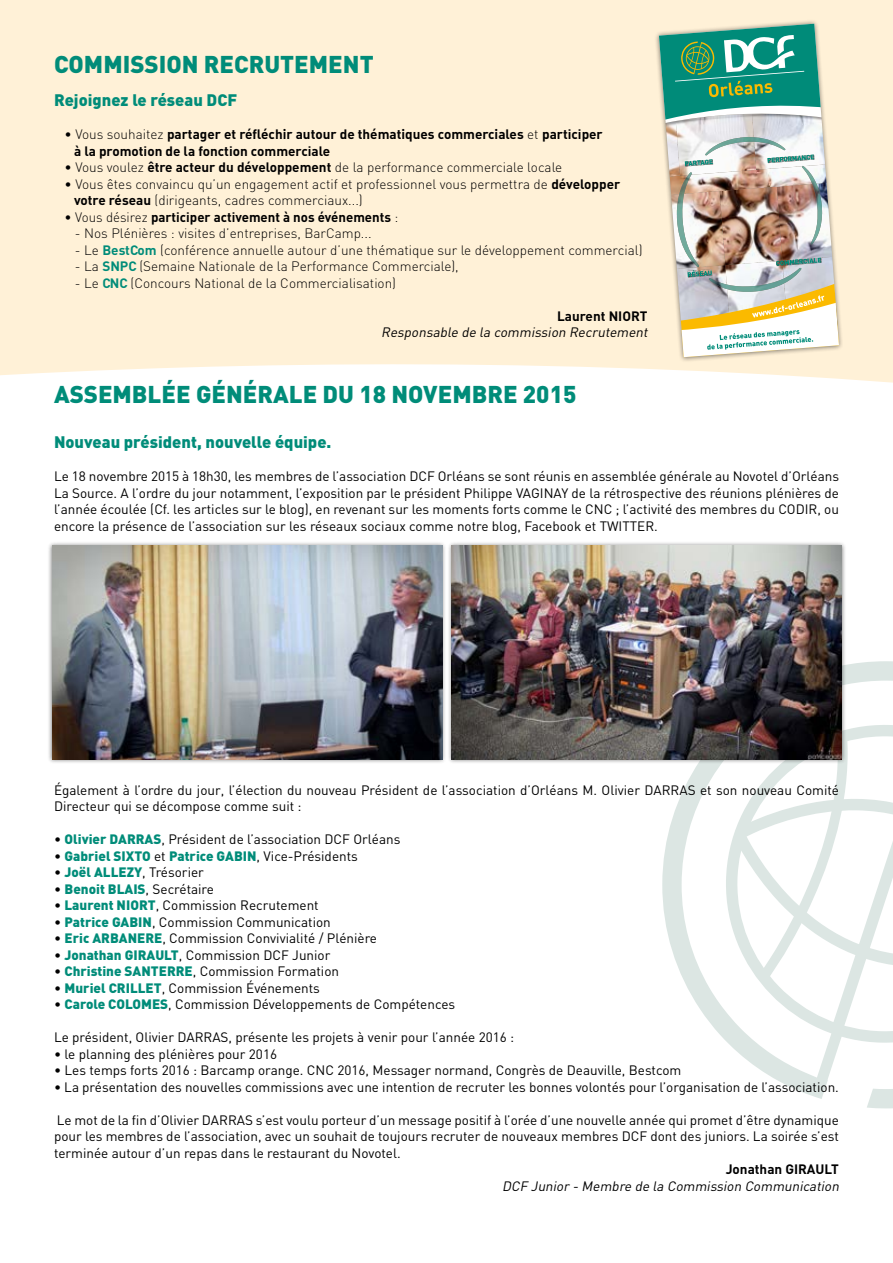
<style>
.page{position:relative;width:893px;height:1263px;background:#fff}
.page>*{position:absolute;margin:0;border:0;box-sizing:border-box;transform-origin:0 0}
.t1{font:900 24px "DIN";color:#008c79}
.t2{font:900 16.5px "DIN";color:#008c79}
.t3{font:13.5px/16.5px "DIN";color:#000;text-align:justify}
.t4{font:300 13.5px/16.5px "DIN";color:#000}
.t5{font:700 13.5px "DIN";color:#000}
.t6{font:italic 13.5px "DIN";color:#000}
.t7{font:13.5px "DIN Bold Alternate";color:#000}
.t8{font:900 13.5px "DIN";color:#008c79}
.s1{font-family:"DIN";font-weight:300}
.s2{font-family:"DIN";font-weight:700}
.s3{font-weight:700}
.s4{font-weight:300}
.s5{font-weight:700;color:#008c79}
.s6{font-weight:900;color:#008c79}
.s7{font-weight:400;color:#000}
</style>
<div class="page">
<div style="left:0;top:0;width:893px;height:1218px;background:#fff1d7"></div>
<div style="left:0;top:364px;width:893px;height:854px;background:#fff"></div>
<svg style="left:662px;top:661px;width:231px;height:438px;background:#f5f8f7"></svg>
<svg style="left:735px;top:671px;width:158px;height:437px;background:#f6f8f7"></svg>
<svg style="left:724px;top:723px;width:169px;height:321px;background:#f5f8f7"></svg>
<div style="left:48px;top:541px;width:399px;height:224px;background:#000;opacity:.5"></div>
<img style="left:52px;top:546px;width:390px;height:214px">
<div style="left:447px;top:541px;width:399px;height:224px;background:#000;opacity:.5"></div>
<img style="left:452px;top:546px;width:390px;height:214px">
<div style="left:654px;top:19px;width:190px;height:343px;background:#000;opacity:.5"></div>
<img style="left:782px;top:190px;width:50px;height:10px">
<img style="left:670px;top:190px;width:156px;height:5px">
<img style="left:719px;top:190px;width:63px;height:10px">
<img style="left:671px;top:191px;width:54px;height:9px">
<img style="left:676px;top:190px;width:23px;height:10px">
<img style="left:802px;top:190px;width:21px;height:10px">
<img style="left:659px;top:24px;width:180px;height:166px">
<img style="left:659px;top:200px;width:181px;height:157px">
<h1 class="t1" style="left:54px;top:49px;width:321px">COMMISSION RECRUTEMENT</h1>
<p class="t2" style="left:54px;top:90px;width:185px">Rejoignez le réseau DCF</p>
<p class="t7" style="left:65px;top:126px;width:540px"><span class="s1">• Vous souhaitez</span> partager et réfléchir autour de thématiques commerciales <span class="s1">et</span> <span class="s2">participer</span></p>
<p class="t5" style="left:74px;top:142px;width:258px">à la promotion de la fonction commerciale</p>
<p class="t4" style="left:65px;top:159px;width:499px">• Vous voulez <span class="s3">être acteur du développement</span> de la performance commerciale locale</p>
<p class="t4" style="left:74px;top:175px;width:548px;text-indent:-9px">• Vous êtes convaincu qu’un engagement actif et professionnel vous permettra de <span class="s3">développer votre réseau</span> (dirigeants, cadres commerciaux...)</p>
<p class="t5" style="left:65px;top:208px;width:335px"><span class="s4">• Vous désirez</span> participer activement à nos événements <span class="s4">:</span></p>
<p class="t4" style="left:75px;top:225px;width:298px">- Nos Plénières : visites d’entreprises, BarCamp...</p>
<p class="t4" style="left:75px;top:241px;width:569px">- Le <span class="s5">BestCom</span> (conférence annuelle autour d’une thématique sur le développement commercial)</p>
<p class="t4" style="left:75px;top:258px;width:385px">- La <span class="s5">SNPC</span> (Semaine Nationale de la Performance Commerciale),</p>
<p class="t4" style="left:75px;top:274px;width:323px">- Le <span class="s5">CNC</span> (Concours National de la Commercialisation)</p>
<p class="t5" style="left:557px;top:307px;width:92px">Laurent NIORT</p>
<p class="t6" style="left:381px;top:324px;width:271px">Responsable de la commission Recrutement</p>
<h1 class="t1" style="left:54px;top:379px;width:524px">ASSEMBLÉE GÉNÉRALE DU 18 NOVEMBRE 2015</h1>
<p class="t2" style="left:54px;top:432px;width:279px">Nouveau président, nouvelle équipe.</p>
<p class="t3" style="left:54px;top:468px;width:787px">Le 18 novembre 2015 à 18h30, les membres de l’association DCF Orléans se sont réunis en assemblée générale au Novotel d’Orléans La Source. A l’ordre du jour notamment, l’exposition par le président Philippe VAGINAY de la rétrospective des réunions plénières de l’année écoulée (Cf. les articles sur le blog), en revenant sur les moments forts comme le CNC ; l’activité des membres du CODIR, ou encore la présence de l’association sur les réseaux sociaux comme notre blog, Facebook et TWITTER.</p>
<p class="t3" style="left:54px;top:781px;width:787px">Également à l’ordre du jour, l’élection du nouveau Président de l’association d’Orléans M. Olivier DARRAS et son nouveau Comité<br>Directeur qui se décompose comme suit :</p>
<p class="t3" style="left:54px;top:831px;width:348px">• <span class="s6">Olivier DARRAS</span>, Président de l’association DCF Orléans</p>
<p class="t8" style="left:54px;top:847px;width:305px"><span class="s7">•</span> Gabriel SIXTO <span class="s7">et</span> Patrice GABIN<span class="s7">, Vice-Présidents</span></p>
<p class="t3" style="left:54px;top:864px;width:151px">• <span class="s6">Joël ALLEZY</span>, Trésorier</p>
<p class="t3" style="left:54px;top:880px;width:161px">• <span class="s6">Benoit BLAIS</span>, Secrétaire</p>
<p class="t3" style="left:54px;top:897px;width:266px">• <span class="s6">Laurent NIORT</span>, Commission Recrutement</p>
<p class="t3" style="left:54px;top:913px;width:278px">• <span class="s6">Patrice GABIN</span>, Commission Communication</p>
<p class="t3" style="left:54px;top:930px;width:325px">• <span class="s6">Eric ARBANERE</span>, Commission Convivialité / Plénière</p>
<p class="t3" style="left:54px;top:946px;width:278px">• <span class="s6">Jonathan GIRAULT</span>, Commission DCF Junior</p>
<p class="t3" style="left:54px;top:963px;width:287px">• <span class="s6">Christine SANTERRE</span>, Commission Formation</p>
<p class="t3" style="left:54px;top:979px;width:267px">• <span class="s6">Muriel CRILLET</span>, Commission Événements</p>
<p class="t3" style="left:54px;top:996px;width:403px">• <span class="s6">Carole COLOMES</span>, Commission Développements de Compétences</p>
<p class="t3" style="left:54px;top:1029px;width:462px">Le président, Olivier DARRAS, présente les projets à venir pour l’année 2016 :</p>
<p class="t3" style="left:54px;top:1045px;width:225px">• le planning des plénières pour 2016</p>
<p class="t3" style="left:54px;top:1062px;width:629px">• Les temps forts 2016 : Barcamp orange. CNC 2016, Messager normand, Congrès de Deauville, Bestcom</p>
<p class="t3" style="left:54px;top:1078px;width:786px">• La présentation des nouvelles commissions avec une intention de recruter les bonnes volontés pour l’organisation de l’association.</p>
<p class="t3" style="left:54px;top:1111px;width:786px">Le mot de la fin d’Olivier DARRAS s’est voulu porteur d’un message positif à l’orée d’une nouvelle année qui promet d’être dynamique pour les membres de l’association, avec un souhait de toujours recruter de nouveaux membres DCF dont des juniors. La soirée s’est terminée autour d’un repas dans le restaurant du Novotel.</p>
<p class="t5" style="left:726px;top:1161px;width:115px">Jonathan GIRAULT</p>
<p class="t6" style="left:502px;top:1177px;width:341px">DCF Junior - Membre de la Commission Communication</p>
</div>
